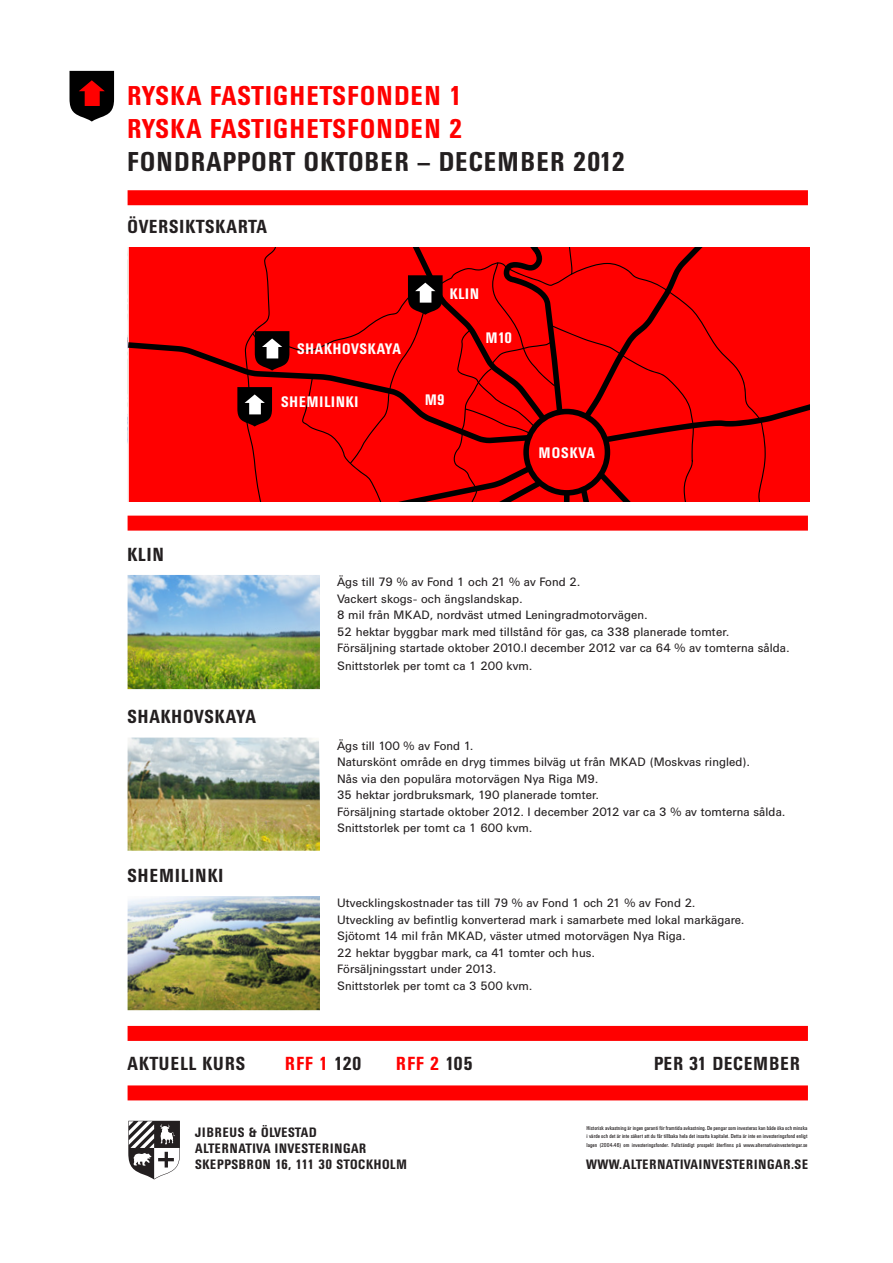
<style>
.page{position:relative;width:893px;height:1263px;background:#fff}
.page>*{position:absolute;margin:0;border:0;box-sizing:border-box;transform-origin:0 0}
.t1{font:700 27px "Univers Condensed BQ";letter-spacing:.05em;color:#f00}
.t2{font:700 27px "Univers Condensed BQ";letter-spacing:.05em;color:#231f20}
.t3{font:700 18.75px "Univers Condensed BQ";letter-spacing:.05em;color:#231f20}
.t4{font:700 18.75px "Univers Condensed BQ";letter-spacing:.04em;color:#f00}
.t5{font:700 18.75px "Univers Condensed BQ";letter-spacing:.07em;color:#231f20}
.t6{font:700 15.15px "Univers Condensed BQ";letter-spacing:.05em;color:#fff}
.t7{font:700 15.15px "Univers Condensed BQ";letter-spacing:.07em;color:#fff}
.t8{font:700 13.5px "Univers Condensed BQ";letter-spacing:.05em;color:#231f20}
.Real_Bröd{font:12px "Univers BQ";letter-spacing:.005em;color:#231f20}
.Real_Bröd-2{font:5.7px/8.2px "Univers Condensed BQ";color:#231f20;text-align:justify}
.s1{color:#231f20}
</style>
<div class="page">
<svg style="left:70px;top:71px;width:44px;height:51px;background:#481f1f"></svg>
<div style="left:128px;top:1085px;width:680px;height:15px;background:#f00"></div>
<div style="left:128px;top:1026px;width:680px;height:15px;background:#f00"></div>
<div style="left:128px;top:190px;width:680px;height:15px;background:#f00"></div>
<div style="left:128px;top:516px;width:680px;height:15px;background:#f00"></div>
<svg style="left:128px;top:1121px;width:52px;height:58px"></svg>
<svg style="left:128px;top:248px;width:681px;height:254px;background:#ea0101"></svg>
<img style="left:128px;top:737px;width:192px;height:114px">
<img style="left:128px;top:896px;width:192px;height:114px">
<img style="left:128px;top:575px;width:192px;height:114px">
<p class="t1" style="left:128px;top:80px;width:336px">RYSKA FASTIGHETSFONDEN 1</p>
<p class="t1" style="left:128px;top:113px;width:336px">RYSKA FASTIGHETSFONDEN 2</p>
<p class="t2" style="left:128px;top:146px;width:499px">FONDRAPPORT OKTOBER – DECEMBER 2012</p>
<p class="t3" style="left:128px;top:216px;width:141px">ÖVERSIKTSKARTA</p>
<p class="t6" style="left:297px;top:340px;width:105px">SHAKHOVSKAYA</p>
<p class="t7" style="left:281px;top:393px;width:79px">SHEMILINKI</p>
<p class="t6" style="left:450px;top:285px;width:31px">KLIN</p>
<p class="t6" style="left:486px;top:329px;width:28px">M10</p>
<p class="t6" style="left:425px;top:391px;width:21px">M9</p>
<p class="t6" style="left:539px;top:444px;width:58px">MOSKVA</p>
<p class="t3" style="left:128px;top:544px;width:38px">KLIN</p>
<p class="t3" style="left:128px;top:706px;width:130px">SHAKHOVSKAYA</p>
<p class="t5" style="left:128px;top:865px;width:97px">SHEMILINKI</p>
<p class="Real_Bröd" style="left:337px;top:575px;width:245px">Ägs till 79 % av Fond 1 och 21 % av Fond 2.</p>
<p class="Real_Bröd" style="left:337px;top:592px;width:187px">Vackert skogs- och ängslandskap.</p>
<p class="Real_Bröd" style="left:337px;top:608px;width:312px">8 mil från MKAD, nordväst utmed Leningradmotorvägen.</p>
<p class="Real_Bröd" style="left:337px;top:625px;width:394px">52 hektar byggbar mark med tillstånd för gas, ca 338 planerade tomter.</p>
<p class="Real_Bröd" style="left:337px;top:641px;width:454px">Försäljning startade oktober 2010.I december 2012 var ca 64 % av tomterna sålda.</p>
<p class="Real_Bröd" style="left:337px;top:659px;width:197px">Snittstorlek per tomt ca 1 200 kvm.</p>
<p class="Real_Bröd" style="left:337px;top:739px;width:138px">Ägs till 100 % av Fond 1.</p>
<p class="Real_Bröd" style="left:337px;top:755px;width:414px">Naturskönt område en dryg timmes bilväg ut från MKAD (Moskvas ringled).</p>
<p class="Real_Bröd" style="left:337px;top:772px;width:263px">Nås via den populära motorvägen Nya Riga M9.</p>
<p class="Real_Bröd" style="left:337px;top:788px;width:263px">35 hektar jordbruksmark, 190 planerade tomter.</p>
<p class="Real_Bröd" style="left:337px;top:805px;width:450px">Försäljning startade oktober 2012. I december 2012 var ca 3 % av tomterna sålda.</p>
<p class="Real_Bröd" style="left:337px;top:821px;width:197px">Snittstorlek per tomt ca 1 600 kvm.</p>
<p class="Real_Bröd" style="left:337px;top:896px;width:360px">Utvecklingskostnader tas till 79 % av Fond 1 och 21 % av Fond 2.</p>
<p class="Real_Bröd" style="left:337px;top:913px;width:409px">Utveckling av befintlig konverterad mark i samarbete med lokal markägare.</p>
<p class="Real_Bröd" style="left:337px;top:929px;width:350px">Sjötomt 14 mil från MKAD, väster utmed motorvägen Nya Riga.</p>
<p class="Real_Bröd" style="left:337px;top:946px;width:259px">22 hektar byggbar mark, ca 41 tomter och hus.</p>
<p class="Real_Bröd" style="left:337px;top:962px;width:161px">Försäljningsstart under 2013.</p>
<p class="Real_Bröd" style="left:337px;top:979px;width:197px">Snittstorlek per tomt ca 3 500 kvm.</p>
<p class="t3" style="left:128px;top:1053px;width:119px">AKTUELL KURS</p>
<p class="t4" style="left:396px;top:1053px;width:78px">RFF 2 <span class="s1">105</span></p>
<p class="t4" style="left:285px;top:1053px;width:78px">RFF 1 <span class="s1">120</span></p>
<p class="t3" style="left:654px;top:1053px;width:147px">PER 31 DECEMBER</p>
<p class="t8" style="left:195px;top:1124px;width:123px">JIBREUS &amp; ÖLVESTAD</p>
<p class="t8" style="left:195px;top:1141px;width:173px">ALTERNATIVA INVESTERINGAR</p>
<p class="t8" style="left:195px;top:1157px;width:213px">SKEPPSBRON 16, 111 30 STOCKHOLM</p>
<p class="t8" style="left:586px;top:1157px;width:223px">WWW.ALTERNATIVAINVESTERINGAR.SE</p>
<p class="Real_Bröd-2" style="left:586px;top:1124px;width:222px">Historisk avkastning är ingen garanti för framtida avkastning. De pengar som investeras kan både öka och minska i värde och det är inte säkert att du får tillbaka hela det insatta kapitalet. Detta är inte en investeringsfond enligt lagen (2004:46) om investeringsfonder. Fullständigt prospekt återfinns på www.alternativainvesteringar.se</p>
</div>
